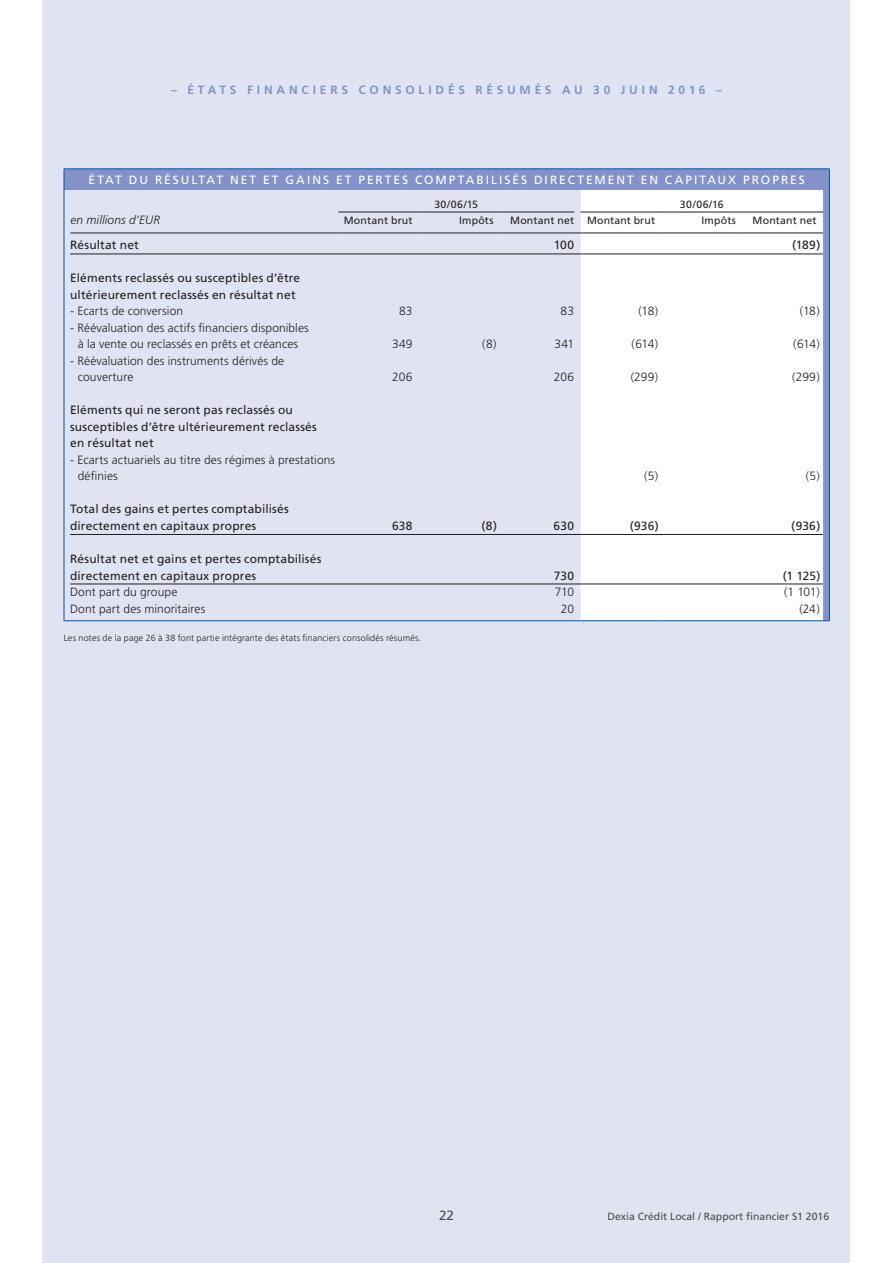
<style>
.page{position:relative;width:893px;height:1263px;background:#fff}
.page>*{position:absolute;margin:0;border:0;box-sizing:border-box;transform-origin:0 0}
.t1{font:13.5px "Frutiger";color:#4b4c4d}
.t2{font:12px/16.5px "Frutiger";letter-spacing:.015em;color:#231f20}
.t3{font:300 12px/16.5px "Frutiger";letter-spacing:.005em;color:#231f20}
.t4{font:12px "Frutiger";letter-spacing:.165em;color:#fff}
.t5{font:700 12px "Frutiger";letter-spacing:.32em;color:#8393ca}
.t6{font:italic 300 12px "Frutiger";letter-spacing:.005em;color:#231f20}
.t7{font:10.5px "Frutiger";letter-spacing:.02em;color:#231f20}
.t8{font:10.5px "Frutiger";color:#4b4c4d}
.t9{font:300 9px "Frutiger";letter-spacing:.015em;color:#231f20}
</style>
<div class="page">
<div style="left:43px;top:0;width:807px;height:1263px;background:#e0e4f2"></div>
<svg style="left:70px;top:170px;width:759px;height:450px"></svg>
<div style="left:581px;top:190px;width:242px;height:430px;background:#fff"></div>
<hr style="left:70px;top:169px;width:268px;height:1px;background:#0154a6">
<hr style="left:338px;top:169px;width:81px;height:1px;background:#0154a6">
<hr style="left:419px;top:169px;width:81px;height:1px;background:#0154a6">
<hr style="left:500px;top:169px;width:74px;height:1px;background:#0154a6">
<hr style="left:581px;top:169px;width:80px;height:1px;background:#0154a6">
<hr style="left:661px;top:169px;width:81px;height:1px;background:#0154a6">
<hr style="left:742px;top:169px;width:81px;height:1px;background:#0154a6">
<svg style="left:823px;top:169px;width:7px;height:64px"></svg>
<hr style="left:829px;top:233px;width:1px;height:387px;background:#0154a6">
<svg style="left:64px;top:169px;width:6px;height:452px"></svg>
<hr style="left:70px;top:620px;width:268px;height:1px;background:#0154a6">
<hr style="left:338px;top:620px;width:81px;height:1px;background:#0154a6">
<hr style="left:419px;top:620px;width:81px;height:1px;background:#0154a6">
<hr style="left:500px;top:620px;width:74px;height:1px;background:#0154a6">
<hr style="left:581px;top:620px;width:80px;height:1px;background:#0154a6">
<hr style="left:661px;top:620px;width:81px;height:1px;background:#0154a6">
<hr style="left:742px;top:620px;width:81px;height:1px;background:#0154a6">
<hr style="left:338px;top:212px;width:81px;height:1px;background:#231f20">
<hr style="left:419px;top:212px;width:81px;height:1px;background:#231f20">
<hr style="left:581px;top:212px;width:80px;height:1px;background:#231f20">
<hr style="left:661px;top:212px;width:81px;height:1px;background:#231f20">
<hr style="left:500px;top:212px;width:74px;height:1px;background:#231f20">
<hr style="left:742px;top:212px;width:81px;height:1px;background:#231f20">
<hr style="left:70px;top:233px;width:268px;height:1px;background:#231f20">
<hr style="left:338px;top:233px;width:81px;height:1px;background:#231f20">
<hr style="left:419px;top:233px;width:81px;height:1px;background:#231f20">
<hr style="left:500px;top:233px;width:74px;height:1px;background:#231f20">
<hr style="left:581px;top:233px;width:80px;height:1px;background:#231f20">
<hr style="left:661px;top:233px;width:81px;height:1px;background:#231f20">
<hr style="left:742px;top:233px;width:81px;height:1px;background:#231f20">
<hr style="left:70px;top:254px;width:268px;height:1px;background:#231f20">
<hr style="left:70px;top:534px;width:268px;height:1px;background:#231f20">
<hr style="left:70px;top:584px;width:268px;height:1px;background:#231f20">
<hr style="left:338px;top:254px;width:485px;height:1px;background:#231f20">
<hr style="left:338px;top:534px;width:485px;height:1px;background:#231f20">
<hr style="left:338px;top:584px;width:485px;height:1px;background:#231f20">
<p class="t5" style="left:171px;top:83px;width:552px">– ÉTATS FINANCIERS CONSOLIDÉS RÉSUMÉS AU 30 JUIN 2016 –</p>
<p class="t4" style="left:89px;top:172px;width:718px">ÉTAT DU RÉSULTAT NET ET GAINS ET PERTES COMPTABILISÉS DIRECTEMENT EN CAPITAUX PROPRES</p>
<p class="t6" style="left:70px;top:213px;width:91px">en millions d’EUR</p>
<p class="t7" style="left:434px;top:198px;width:45px">30/06/15</p>
<p class="t7" style="left:680px;top:198px;width:45px">30/06/16</p>
<p class="t7" style="left:344px;top:215px;width:70px">Montant brut</p>
<p class="t7" style="left:459px;top:215px;width:36px">Impôts</p>
<p class="t7" style="left:510px;top:215px;width:146px">Montant net Montant brut</p>
<p class="t7" style="left:701px;top:215px;width:36px">Impôts</p>
<p class="t7" style="left:753px;top:215px;width:66px">Montant net</p>
<p class="t2" style="left:554px;top:237px;width:22px">100</p>
<p class="t2" style="left:792px;top:237px;width:30px">(189)</p>
<p class="t2" style="left:70px;top:237px;width:70px">Résultat net</p>
<p class="t2" style="left:70px;top:270px;width:232px">Eléments reclassés ou susceptibles d’être ultérieurement reclassés en résultat net</p>
<p class="t3" style="left:70px;top:303px;width:115px">- Ecarts de conversion</p>
<p class="t3" style="left:70px;top:320px;width:240px;text-align:center">- Réévaluation des actifs financiers disponibles à la vente ou reclassés en prêts et créances</p>
<p class="t3" style="left:78px;top:353px;width:208px;text-indent:-8px">- Réévaluation des instruments dérivés de couverture</p>
<p class="t2" style="left:70px;top:402px;width:248px">Eléments qui ne seront pas reclassés ou susceptibles d’être ultérieurement reclassés en résultat net</p>
<p class="t3" style="left:78px;top:452px;width:259px;text-indent:-8px">- Ecarts actuariels au titre des régimes à prestations définies</p>
<p class="t2" style="left:70px;top:501px;width:220px">Total des gains et pertes comptabilisés directement en capitaux propres</p>
<p class="t2" style="left:70px;top:550px;width:253px">Résultat net et gains et pertes comptabilisés directement en capitaux propres</p>
<p class="t3" style="left:70px;top:584px;width:137px">Dont part du groupe<br>Dont part des minoritaires</p>
<p class="t3" style="left:399px;top:303px;width:15px">83</p>
<p class="t3" style="left:561px;top:303px;width:15px">83</p>
<p class="t3" style="left:638px;top:303px;width:21px">(18)</p>
<p class="t3" style="left:800px;top:303px;width:21px">(18)</p>
<p class="t3" style="left:392px;top:336px;width:22px">349</p>
<p class="t3" style="left:482px;top:336px;width:16px">(8)</p>
<p class="t3" style="left:554px;top:336px;width:21px">341</p>
<p class="t3" style="left:632px;top:336px;width:28px">(614)</p>
<p class="t3" style="left:793px;top:336px;width:28px">(614)</p>
<p class="t3" style="left:392px;top:369px;width:22px">206</p>
<p class="t3" style="left:554px;top:369px;width:22px">206</p>
<p class="t3" style="left:631px;top:369px;width:29px">(299)</p>
<p class="t3" style="left:792px;top:369px;width:29px">(299)</p>
<p class="t3" style="left:644px;top:468px;width:15px">(5)</p>
<p class="t3" style="left:806px;top:468px;width:15px">(5)</p>
<p class="t2" style="left:392px;top:517px;width:22px">638</p>
<p class="t2" style="left:481px;top:517px;width:17px">(8)</p>
<p class="t2" style="left:554px;top:517px;width:22px">630</p>
<p class="t2" style="left:630px;top:517px;width:31px">(936)</p>
<p class="t2" style="left:791px;top:517px;width:31px">(936)</p>
<p class="t2" style="left:554px;top:567px;width:22px">730</p>
<p class="t2" style="left:783px;top:567px;width:39px">(1 125)</p>
<p class="t3" style="left:555px;top:584px;width:21px">710</p>
<p class="t3" style="left:784px;top:584px;width:37px">(1 101)</p>
<p class="t3" style="left:561px;top:600px;width:15px">20</p>
<p class="t3" style="left:799px;top:600px;width:22px">(24)</p>
<p class="t9" style="left:64px;top:633px;width:359px">Les notes de la page 26 à 38 font partie intégrante des états financiers consolidés résumés.</p>
<p class="t1" style="left:439px;top:1208px;width:16px">22</p>
<p class="t8" style="left:607px;top:1210px;width:223px">Dexia Crédit Local / Rapport financier S1 2016</p>
</div>
